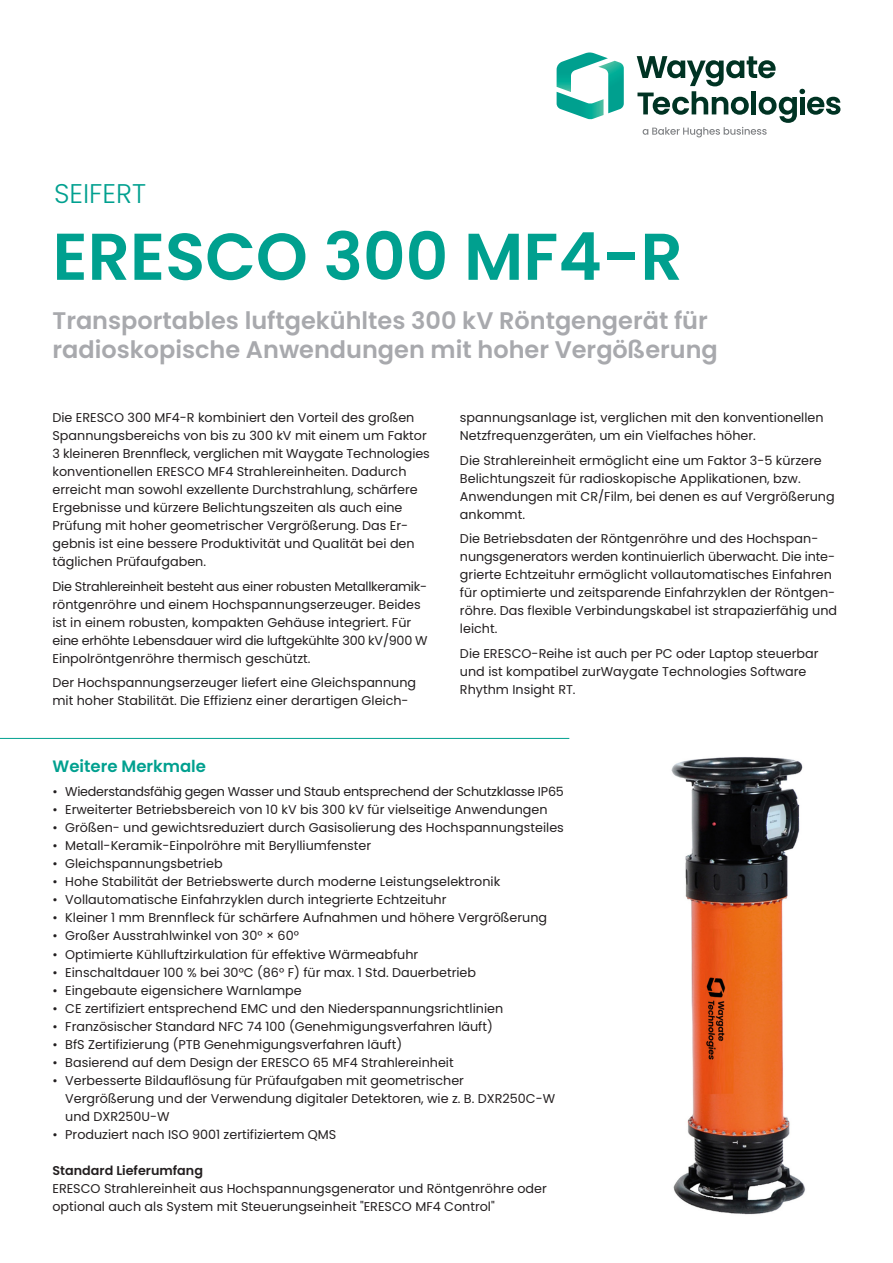
<style>
.page{position:relative;width:893px;height:1263px;background:#fff}
.page>*{position:absolute;margin:0;border:0;box-sizing:border-box;transform-origin:0 0}
.t1{font:600 66px "Poppins";color:#00a08f}
.t2{font:300 27px "Poppins";color:#00a08f}
.t3{font:600 24px/28.8px "Poppins";color:#a8a9ad}
.t4{font:600 16.5px "Poppins";color:#00a08f}
.t5{font:12.75px/18px "Poppins";color:#231f20}
.t6{font:12.75px "Poppins";letter-spacing:-.02em;color:#231f20}
.t7{font:600 12.75px "Poppins";color:#231f20}
</style>
<div class="page">
<hr style="left:0;top:738px;width:569px;height:1px;background:#00a08f">
<svg style="left:557px;top:52px;width:67px;height:67px"></svg>
<svg style="left:637px;top:56px;width:203px;height:81px"></svg>
<img style="left:671px;top:757px;width:135px;height:458px">
<h2 class="t2" style="left:54px;top:178px;width:93px">SEIFERT</h2>
<h1 class="t1" style="left:52px;top:218px;width:632px">ERESCO 300 MF4-R</h1>
<h3 class="t3" style="left:52px;top:306px;width:667px">Transportables luftgekühltes 300 kV Röntgengerät für radioskopische Anwendungen mit hoher Vergößerung</h3>
<p class="t5" style="left:52px;top:408px;width:379px">Die ERESCO 300 MF4-R kombiniert den Vorteil des großen Spannungsbereichs von bis zu 300 kV mit einem um Faktor 3 kleineren Brennfleck, verglichen mit Waygate Technologies konventionellen ERESCO MF4 Strahlereinheiten. Dadurch erreicht man sowohl exzellente Durchstrahlung, schärfere Ergebnisse und kürzere Belichtungszeiten als auch eine Prüfung mit hoher geometrischer Vergrößerung. Das Er&shy;gebnis ist eine bessere Produktivität und Qualität bei den täglichen Prüfaufgaben.</p>
<p class="t5" style="left:52px;top:577px;width:377px">Die Strahlereinheit besteht aus einer robusten Metallkeramik&shy;röntgenröhre und einem Hochspannungserzeuger. Beides ist in einem robusten, kompakten Gehäuse integriert. Für eine erhöhte Lebensdauer wird die luftgekühlte 300 kV/900 W Einpolröntgenröhre thermisch geschützt.</p>
<p class="t5" style="left:52px;top:674px;width:365px">Der Hochspannungserzeuger liefert eine Gleichspannung mit hoher Stabilität. Die Effizienz einer derartigen Gleich-</p>
<p class="t5" style="left:460px;top:408px;width:365px">spannungsanlage ist, verglichen mit den konventionellen<br>Netzfrequenzgeräten, um ein Vielfaches höher.</p>
<p class="t5" style="left:460px;top:451px;width:376px">Die Strahlereinheit ermöglicht eine um Faktor 3-5 kürzere Belichtungszeit für radioskopische Applikationen, bzw.<br>Anwendungen mit CR/Film, bei denen es auf Vergrößerung ankommt.</p>
<p class="t5" style="left:460px;top:530px;width:379px">Die Betriebsdaten der Röntgenröhre und des Hochspan&shy;nungsgenerators werden kontinuierlich überwacht. Die inte&shy;grierte Echtzeituhr ermöglicht vollautomatisches Einfahren für optimierte und zeitsparende Einfahrzyklen der Röntgen&shy;röhre. Das flexible Verbindungskabel ist strapazierfähig und leicht.</p>
<p class="t5" style="left:460px;top:645px;width:360px">Die ERESCO-Reihe ist auch per PC oder Laptop steuerbar und ist kompatibel zurWaygate Technologies Software<br>Rhythm Insight RT.</p>
<p class="t4" style="left:52px;top:756px;width:155px">Weitere Merkmale</p>
<p class="t6" style="left:52px;top:784px;width:513px">• Wiederstandsfähig gegen Wasser und Staub entsprechend der Schutzklasse IP65</p>
<p class="t5" style="left:52px;top:801px;width:497px">• Erweiterter Betriebsbereich von 10 kV bis 300 kV für vielseitige Anwendungen</p>
<p class="t5" style="left:52px;top:819px;width:513px">• Größen- und gewichtsreduziert durch Gasisolierung des Hochspannungsteiles</p>
<p class="t5" style="left:52px;top:837px;width:320px">• Metall-Keramik-Einpolröhre mit Berylliumfenster</p>
<p class="t5" style="left:52px;top:855px;width:172px">• Gleichspannungsbetrieb</p>
<p class="t5" style="left:52px;top:873px;width:449px">• Hohe Stabilität der Betriebswerte durch moderne Leistungselektronik</p>
<p class="t5" style="left:52px;top:891px;width:395px">• Vollautomatische Einfahrzyklen durch integrierte Echtzeituhr</p>
<p class="t5" style="left:52px;top:909px;width:496px">• Kleiner 1 mm Brennfleck für schärfere Aufnahmen und höhere Vergrößerung</p>
<p class="t5" style="left:52px;top:927px;width:248px">• Großer Ausstrahlwinkel von 30° × 60°</p>
<p class="t5" style="left:52px;top:945px;width:367px">• Optimierte Kühlluftzirkulation für effektive Wärmeabfuhr</p>
<p class="t5" style="left:52px;top:963px;width:425px">• Einschaltdauer 100 % bei 30°C (86° F) für max. 1 Std. Dauerbetrieb</p>
<p class="t5" style="left:52px;top:981px;width:251px">• Eingebaute eigensichere Warnlampe</p>
<p class="t5" style="left:52px;top:999px;width:452px">• CE zertifiziert entsprechend EMC und den Niederspannungsrichtlinien</p>
<p class="t5" style="left:52px;top:1017px;width:442px">• Französischer Standard NFC 74 100 (Genehmigungsverfahren läuft)</p>
<p class="t5" style="left:52px;top:1035px;width:351px">• BfS Zertifizierung (PTB Genehmigungsverfahren läuft)</p>
<p class="t5" style="left:52px;top:1053px;width:403px">• Basierend auf dem Design der ERESCO 65 MF4 Strahlereinheit</p>
<p class="t5" style="left:65px;top:1071px;width:491px;text-indent:-13px">• Verbesserte Bildauflösung für Prüfaufgaben mit geometrischer<br>Vergrößerung und der Verwendung digitaler Detektoren, wie z. B. DXR250C-W und DXR250U-W</p>
<p class="t5" style="left:52px;top:1125px;width:285px">• Produziert nach ISO 9001 zertifiziertem QMS</p>
<p class="t7" style="left:52px;top:1163px;width:152px">Standard Lieferumfang</p>
<p class="t5" style="left:52px;top:1179px;width:496px">ERESCO Strahlereinheit aus Hochspannungsgenerator und Röntgenröhre oder optional auch als System mit Steuerungseinheit "ERESCO MF4 Control"</p>
</div>
